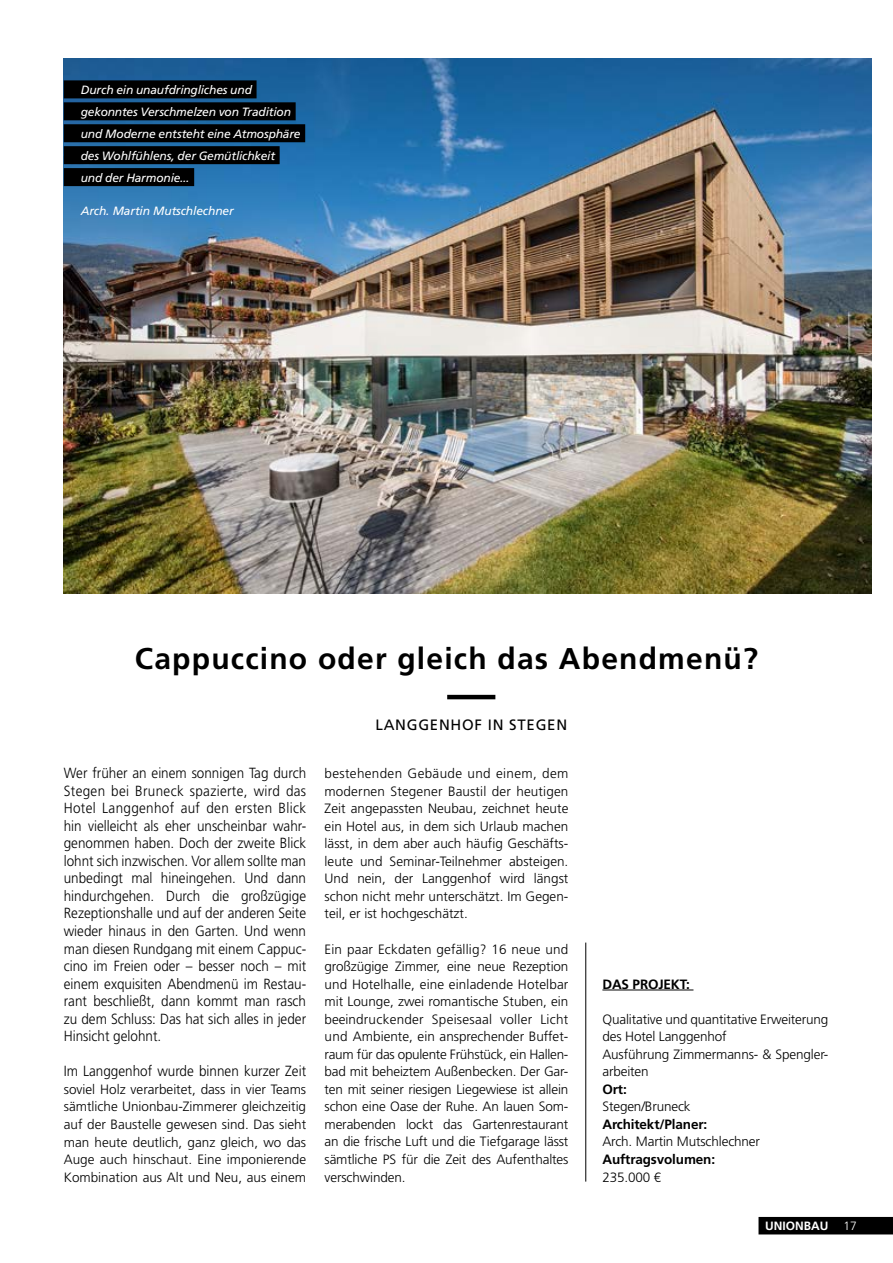
<style>
.page{position:relative;width:893px;height:1263px;background:#fff}
.page>*{position:absolute;margin:0;border:0;box-sizing:border-box;transform-origin:0 0}
.t1{font:700 30px "Frutiger";letter-spacing:.04em;color:#000}
.t2{font:15px "Frutiger";letter-spacing:.05em;color:#000}
.t3{font:300 14.7px/17.5px "Frutiger";color:#000;text-align:justify;scale:.92 1}
.t4{font:300 13.5px/17.5px "Frutiger";letter-spacing:-.01em;color:#000;text-align:justify}
.t5{font:700 13.5px "Frutiger";letter-spacing:-.01em;color:#000}
.t6{font:italic 12px/21.9px "Frutiger";letter-spacing:-.01em;color:#fff}
.t7{font:700 12px "Frutiger";color:#fff}
.t8{font:300 12px "Frutiger";color:#fff}
</style>
<div class="page">
<div style="left:758px;top:1217px;width:135px;height:17px;background:#000"></div>
<img style="left:64px;top:59px;width:808px;height:535px">
<hr style="left:447px;top:695px;width:48px;height:4px;background:#000">
<hr style="left:602px;top:990px;width:91px;height:1px;background:#000">
<hr style="left:585px;top:942px;width:1px;height:239px;background:#000">
<div style="left:64px;top:80px;width:193px;height:18px;background:#000"></div>
<div style="left:64px;top:102px;width:232px;height:18px;background:#000"></div>
<div style="left:64px;top:124px;width:241px;height:18px;background:#000"></div>
<div style="left:64px;top:146px;width:216px;height:18px;background:#000"></div>
<div style="left:64px;top:168px;width:130px;height:18px;background:#000"></div>
<p class="t6" style="left:81px;top:79px;width:221px">Durch ein unaufdringliches und gekonntes Verschmelzen von Tradition und Moderne entsteht eine Atmosphäre des Wohlfühlens, der Gemütlichkeit<br>und der Harmonie...</p>
<p class="t6" style="left:81px;top:200px;width:154px">Arch. Martin Mutschlechner</p>
<h1 class="t1" style="left:135px;top:640px;width:625px">Cappuccino oder gleich das Abendmenü?</h1>
<p class="t3" style="left:64px;top:764px;width:265px">Wer früher an einem sonnigen Tag durch Stegen bei Bruneck spazierte, wird das Hotel Langgenhof auf den ersten Blick hin vielleicht als eher unscheinbar wahr&shy;genommen haben. Doch der zweite Blick lohnt sich inzwischen. Vor allem sollte man unbedingt mal hineingehen. Und dann hindurchgehen. Durch die großzügige Rezeptionshalle und auf der anderen Seite wieder hinaus in den Garten. Und wenn man diesen Rundgang mit einem Cappuc&shy;cino im Freien oder – besser noch – mit einem exquisiten Abendmenü im Restau&shy;rant beschließt, dann kommt man rasch zu dem Schluss: Das hat sich alles in jeder Hinsicht gelohnt.</p>
<p class="t3" style="left:64px;top:1063px;width:265px">Im Langgenhof wurde binnen kurzer Zeit</p>
<p class="t4" style="left:64px;top:1081px;width:244px">soviel Holz verarbeitet, dass in vier Teams sämtliche Unionbau-Zimmerer gleichzeitig auf der Baustelle gewesen sind. Das sieht man heute deutlich, ganz gleich, wo das Auge auch hinschaut. Eine imponierende Kombination aus Alt und Neu, aus einem</p>
<p class="t2" style="left:375px;top:716px;width:193px">LANGGENHOF IN STEGEN</p>
<p class="t4" style="left:325px;top:765px;width:245px">bestehenden Gebäude und einem, dem modernen Stegener Baustil der heutigen Zeit angepassten Neubau, zeichnet heute ein Hotel aus, in dem sich Urlaub machen lässt, in dem aber auch häufig Geschäfts&shy;leute und Seminar-Teilnehmer absteigen.<br>Und nein, der Langgenhof wird längst schon nicht mehr unterschätzt. Im Gegen&shy;teil, er ist hochgeschätzt.</p>
<p class="t4" style="left:325px;top:940px;width:245px">Ein paar Eckdaten gefällig? 16 neue und großzügige Zimmer, eine neue Rezeption und Hotelhalle, eine einladende Hotelbar mit Lounge, zwei romantische Stuben, ein beeindruckender Speisesaal voller Licht und Ambiente, ein ansprechender Buffet&shy;raum für das opulente Frühstück, ein Hallen&shy;bad mit beheiztem Außenbecken. Der Gar&shy;ten mit seiner riesigen Liegewiese ist allein schon eine Oase der Ruhe. An lauen Som&shy;merabenden lockt das Gartenrestaurant an die frische Luft und die Tiefgarage lässt sämtliche PS für die Zeit des Aufenthaltes verschwinden.</p>
<p class="t5" style="left:602px;top:976px;width:89px">DAS PROJEKT:</p>
<p class="t4" style="left:602px;top:1010px;width:228px;text-align:left">Qualitative und quantitative Erweiterung des Hotel Langgenhof<br>Ausführung Zimmermanns- &amp; Spengler&shy;arbeiten</p>
<p class="t5" style="left:602px;top:1081px;width:26px">Ort:</p>
<p class="t4" style="left:602px;top:1098px;width:90px">Stegen/Bruneck</p>
<p class="t5" style="left:602px;top:1116px;width:106px">Architekt/Planer:</p>
<p class="t4" style="left:602px;top:1133px;width:159px">Arch. Martin Mutschlechner</p>
<p class="t5" style="left:602px;top:1151px;width:114px">Auftragsvolumen:</p>
<p class="t4" style="left:602px;top:1168px;width:60px">235.000 €</p>
<p class="t7" style="left:765px;top:1218px;width:65px">UNIONBAU</p>
<p class="t8" style="left:843px;top:1219px;width:15px">17</p>
</div>
